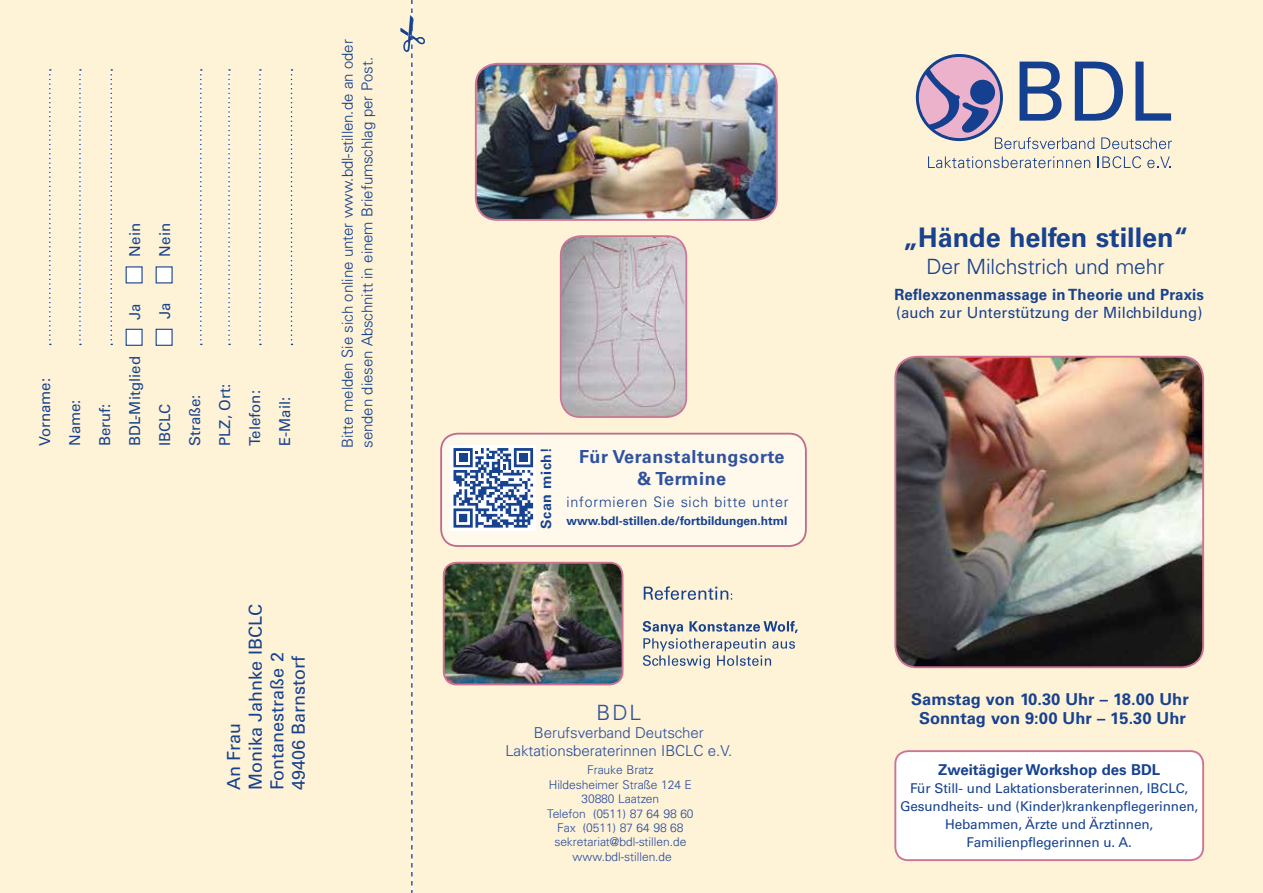
<style>
.page{position:relative;width:1263px;height:893px;background:#fff3d7}
.page>*{position:absolute;margin:0;border:0;box-sizing:border-box;transform-origin:0 0}
.t1{font:700 27px "Univers LT Std";color:#174290}
.t2{font:300 21px "Univers";color:#174290}
.t3{font:300 21px "Univers";color:#2f52a0}
.t4{font:18px/21.6px "Univers LT Std";color:#174290}
.t5{font:700 18px/21.6px "Univers LT Std";letter-spacing:.03em;color:#2f52a0;text-align:center}
.t6{font:700 16.5px/19.8px "Univers LT Std";color:#174290;text-align:center}
.t7{font:15.45px "Univers LT Std";letter-spacing:.01em;color:#174290}
.t8{font:700 15.45px "Univers LT Std";letter-spacing:.01em;color:#174290}
.t9{font:300 15px/19.5px "Univers";color:#174290}
.t10{font:15px/30px "Univers LT Std";color:#174290}
.t11{font:300 15px/18px "Univers";color:#2f52a0;text-align:center}
.t12{font:700 15px "Univers LT Std";letter-spacing:-.005em;color:#174290}
.t13{font:300 14.25px "Univers";letter-spacing:.06em;color:#174290}
.t14{font:700 14.25px "Univers LT Std";letter-spacing:.04em;color:#174290}
.t15{font:13.5px/18px "Univers LT Std";letter-spacing:-.01em;color:#174290;text-align:center}
.t16{font:300 12px/14.4px "Univers";color:#2f52a0;text-align:center}
.t17{font:700 12px "Univers LT Std";color:#174290}
</style>
<div class="page">
<svg style="left:49px;top:69px;width:2px;height:276px"></svg>
<svg style="left:110px;top:69px;width:2px;height:276px"></svg>
<svg style="left:79px;top:69px;width:2px;height:276px"></svg>
<svg style="left:200px;top:69px;width:2px;height:276px"></svg>
<svg style="left:228px;top:69px;width:2px;height:276px"></svg>
<svg style="left:259px;top:69px;width:2px;height:276px"></svg>
<svg style="left:291px;top:69px;width:1px;height:276px"></svg>
<div style="left:126px;top:329px;width:16px;height:16px;background:#fff"></div>
<div style="left:126px;top:329px;width:17px;height:17px;border:1px solid #174290"></div>
<div style="left:126px;top:267px;width:16px;height:16px;background:#fff"></div>
<div style="left:156px;top:329px;width:16px;height:16px;background:#fff"></div>
<div style="left:156px;top:329px;width:17px;height:17px;border:1px solid #174290"></div>
<div style="left:156px;top:267px;width:16px;height:16px;background:#fff"></div>
<svg style="left:916px;top:54px;width:256px;height:95px"></svg>
<svg style="left:928px;top:156px;width:162px;height:12px"></svg>
<svg style="left:1098px;top:156px;width:43px;height:12px"></svg>
<svg style="left:1147px;top:156px;width:24px;height:12px"></svg>
<div style="left:895px;top:751px;width:308px;height:109px;background:#fff;border-radius:13px"></div>
<div style="left:894px;top:750px;width:310px;height:111px;border:2px solid #cd7496;border-radius:13px"></div>
<img style="left:895px;top:357px;width:308px;height:310px">
<div style="left:894px;top:356px;width:310px;height:312px;border:2px solid #cd7496;border-radius:22px"></div>
<img style="left:444px;top:563px;width:178px;height:121px">
<div style="left:443px;top:562px;width:180px;height:123px;border:2px solid #cd7496;border-radius:13px"></div>
<svg style="left:643px;top:621px;width:155px;height:47px"></svg>
<svg style="left:644px;top:586px;width:88px;height:14px"></svg>
<img style="left:476px;top:64px;width:301px;height:156px">
<div style="left:475px;top:63px;width:303px;height:158px;border:2px solid #cd7496;border-radius:22px"></div>
<img style="left:561px;top:236px;width:125px;height:181px">
<div style="left:560px;top:235px;width:127px;height:183px;border:2px solid #cd7496;border-radius:20px"></div>
<div style="left:441px;top:434px;width:365px;height:112px;background:#fff9ec;border-radius:17px"></div>
<div style="left:440px;top:433px;width:367px;height:114px;border:2px solid #be6c8c;border-radius:17px"></div>
<div style="left:451px;top:445px;width:85px;height:85px;background:#fff"></div>
<svg style="left:453px;top:448px;width:80px;height:80px"></svg>
<svg style="left:411px;top:0;width:2px;height:893px;background:#b0bcd3"></svg>
<p class="t10" style="left:120px;top:256px;width:35px;rotate:-90deg">Nein</p>
<p class="t10" style="left:150px;top:256px;width:35px;rotate:-90deg">Nein</p>
<p class="t10" style="left:120px;top:320px;width:18px;rotate:-90deg">Ja</p>
<p class="t10" style="left:30px;top:446px;width:91px;rotate:-90deg">Vorname:<br>Name:<br>Beruf:<br>BDL-Mitglied</p>
<p class="t10" style="left:150px;top:319px;width:18px;rotate:-90deg">Ja</p>
<p class="t10" style="left:150px;top:446px;width:44px;rotate:-90deg">IBCLC</p>
<p class="t10" style="left:180px;top:446px;width:63px;rotate:-90deg">Straße:<br>PLZ, Ort:<br>Telefon:<br>E-Mail:</p>
<p class="t9" style="left:337px;top:448px;width:410px;rotate:-90deg">Bitte melden Sie sich online unter www.bdl-stillen.de an oder senden diesen Abschnitt in einem Briefumschlag per Post.</p>
<h3 class="t4" style="left:223px;top:790px;width:188px;rotate:-90deg">An Frau<br>Monika Jahnke IBCLC<br>Fontanestraße 2<br>49406 Barnstorf</h3>
<p class="t14" style="left:538px;top:529px;width:83px;rotate:-90deg">Scan mich!</p>
<h3 class="t5" style="left:579px;top:446px;width:207px">Für Veranstaltungsorte &amp; Termine</h3>
<p class="t13" style="left:566px;top:493px;width:224px">informieren Sie sich bitte unter</p>
<p class="t17" style="left:566px;top:514px;width:223px">www.bdl-stillen.de/fortbildungen.html</p>
<h2 class="t3" style="left:596px;top:699px;width:46px">BDL</h2>
<p class="t11" style="left:505px;top:723px;width:228px">Berufsverband Deutscher<br>Laktationsberaterinnen IBCLC e.V.</p>
<p class="t16" style="left:547px;top:762px;width:148px">Frauke Bratz<br>Hildesheimer Straße 124 E<br>30880 Laatzen<br>Telefon (0511) 87 64 98 60<br>Fax (0511) 87 64 98 68 sekretariat@bdl-stillen.de www.bdl-stillen.de</p>
<h1 class="t1" style="left:903px;top:221px;width:287px">„Hände helfen stillen“</h1>
<h2 class="t2" style="left:926px;top:254px;width:239px">Der Milchstrich und mehr</h2>
<p class="t8" style="left:894px;top:286px;width:311px">Reflexzonenmassage in Theorie und Praxis</p>
<p class="t7" style="left:896px;top:304px;width:308px">(auch zur Unterstützung der Milchbildung)</p>
<p class="t6" style="left:911px;top:689px;width:279px">Samstag von 10.30 Uhr – 18.00 Uhr<br>Sonntag von 9:00 Uhr – 15.30 Uhr</p>
<p class="t12" style="left:938px;top:761px;width:223px">Zweitägiger Workshop des BDL</p>
<p class="t15" style="left:900px;top:779px;width:300px">Für Still- und Laktationsberaterinnen, IBCLC, Gesundheits- und (Kinder)krankenpflegerinnen, Hebammen, Ärzte und Ärztinnen, Familienpflegerinnen u. A.</p>
</div>
